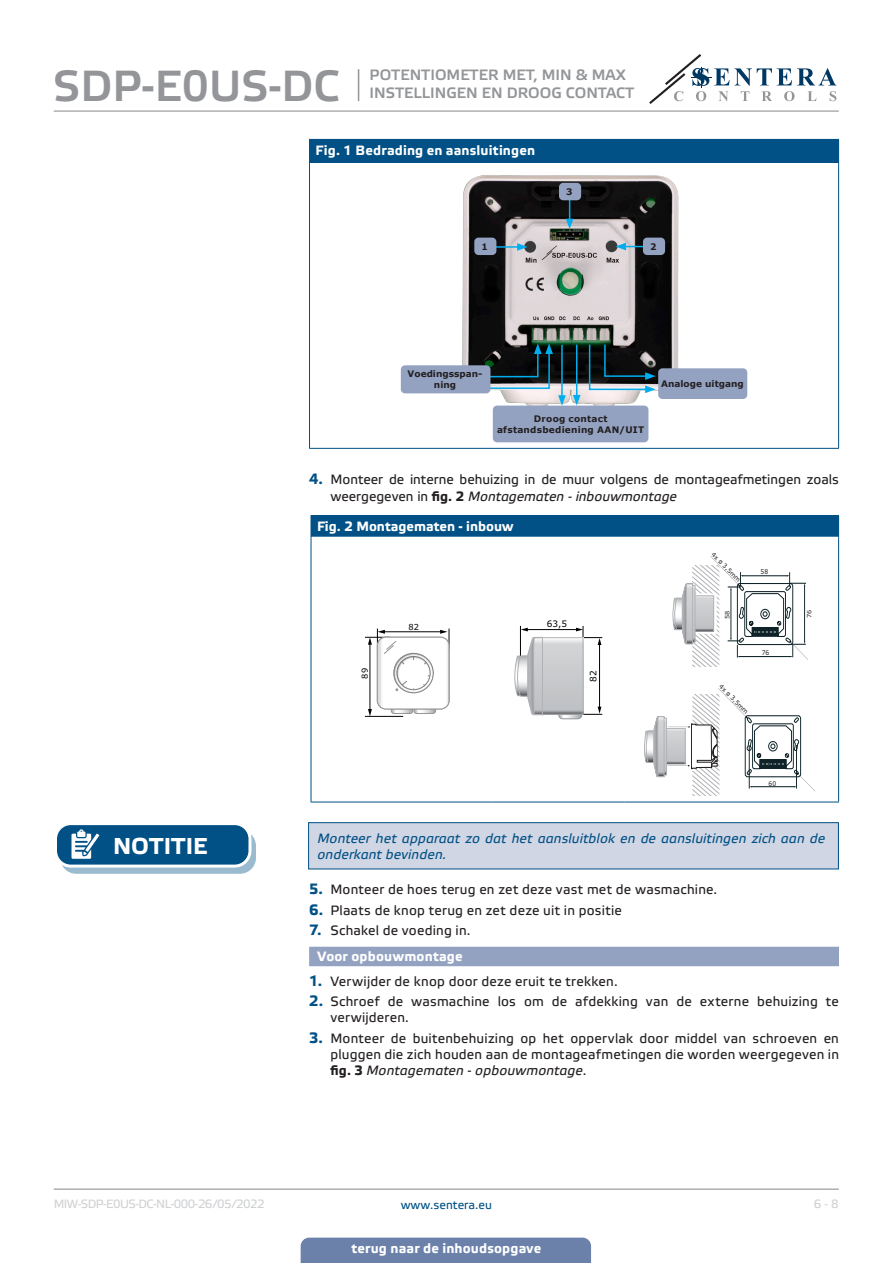
<style>
.page{position:relative;width:893px;height:1263px;background:#fff}
.page>*{position:absolute;margin:0;border:0;box-sizing:border-box;transform-origin:0 0}
.t1{font:43.5px "Etelka Medium Pro";color:#939598}
.t2{font:700 22.95px "Etelka Text Pro";letter-spacing:.005em;color:#fff}
.t3{font:15px/18px "Etelka Medium Pro";color:#939598}
.t4{font:13.5px/16.2px "Etelka Text Pro";letter-spacing:.015em;color:#231f20}
.attention{font:italic 13.5px "Etelka Text Pro";letter-spacing:.01em;color:#015186}
.table_text{font:700 13.5px "Etelka Text Pro";letter-spacing:.01em;color:#fff}
.head-table{font:700 13.5px "Etelka Text Pro";color:#fff}
.Number-roman{font:700 13.5px "Etelka Text Pro";letter-spacing:.01em;color:#fff}
.t5{font:12px "Etelka Text Pro";letter-spacing:-.04em;color:#d1d2d4}
.t6{font:12px "Etelka Text Pro";color:#015186}
.table_text-2{font:700 9px/10.8px "Verdana";letter-spacing:.015em;color:#231f20;text-align:center}
.t7{font:9px "Verdana";color:#000}
.t8{font:8.25px "Verdana";color:#040503}
.t9{font:6.6px "Verdana";color:#231f20;scale:.91 1}
.t10{font:6.3px "Verdana";color:#231f20}
.t11{font:6px "Verdana";color:#231f20;scale:1.1 1}
.s1{font-weight:700;font-size:15px;color:#015186}
.s2{font-weight:700}
.s3{font-style:italic}
</style>
<div class="page">
<hr style="left:54px;top:111px;width:785px;height:1px;background:#939598">
<hr style="left:54px;top:1188px;width:785px;height:2px;background:#939598">
<svg style="left:649px;top:54px;width:187px;height:50px"></svg>
<div style="left:301px;top:1237px;width:290px;height:26px;background:#6c81aa"></div>
<hr style="left:358px;top:69px;width:1px;height:32px;background:#939598">
<div style="left:309px;top:139px;width:530px;height:24px;background:#015186"></div>
<hr style="left:309px;top:163px;width:1px;height:285px;background:#015186">
<hr style="left:838px;top:163px;width:1px;height:285px;background:#015186">
<hr style="left:309px;top:448px;width:530px;height:1px;background:#015186">
<img style="left:462px;top:175px;width:217px;height:238px">
<div style="left:401px;top:365px;width:89px;height:28px;background:#94a2c2;border-radius:4px"></div>
<div style="left:658px;top:368px;width:89px;height:31px;background:#94a2c2;border-radius:4px"></div>
<div style="left:493px;top:406px;width:155px;height:36px;background:#94a2c2;border-radius:4px"></div>
<svg style="left:439px;top:343px;width:127px;height:63px"></svg>
<hr style="left:576px;top:345px;width:1px;height:52px;background:#00aeef">
<svg style="left:573px;top:395px;width:8px;height:10px"></svg>
<svg style="left:588px;top:343px;width:68px;height:50px;background:#35454b"></svg>
<hr style="left:482px;top:246px;width:37px;height:2px;background:#00aeef">
<svg style="left:517px;top:243px;width:11px;height:8px"></svg>
<hr style="left:569px;top:183px;width:1px;height:38px;background:#00aeef">
<svg style="left:566px;top:219px;width:7px;height:10px"></svg>
<hr style="left:624px;top:246px;width:37px;height:1px;background:#00aeef">
<svg style="left:615px;top:243px;width:11px;height:7px"></svg>
<div style="left:474px;top:238px;width:22px;height:17px;background:#94a2c2;border-radius:4px"></div>
<div style="left:559px;top:183px;width:22px;height:17px;background:#94a2c2;border-radius:4px"></div>
<div style="left:643px;top:238px;width:22px;height:17px;background:#94a2c2;border-radius:4px"></div>
<div style="left:311px;top:515px;width:528px;height:22px;background:#015186"></div>
<hr style="left:311px;top:537px;width:1px;height:265px;background:#015186">
<hr style="left:838px;top:537px;width:1px;height:265px;background:#015186">
<hr style="left:311px;top:802px;width:182px;height:1px;background:#015186">
<hr style="left:493px;top:802px;width:132px;height:1px;background:#015186">
<hr style="left:625px;top:802px;width:214px;height:1px;background:#015186">
<hr style="left:365px;top:716px;width:38px;height:1px;background:#040503">
<svg style="left:365px;top:628px;width:85px;height:88px"></svg>
<div style="left:558px;top:710px;width:24px;height:9px;border:1px solid #8e9698;border-radius:4px"></div>
<hr style="left:520px;top:626px;width:1px;height:50px;background:#000">
<hr style="left:526px;top:629px;width:51px;height:1px;background:#000">
<hr style="left:599px;top:644px;width:1px;height:64px;background:#000">
<svg style="left:559px;top:707px;width:43px;height:12px"></svg>
<svg style="left:576px;top:626px;width:26px;height:19px"></svg>
<svg style="left:514px;top:628px;width:30px;height:88px"></svg>
<svg style="left:544px;top:639px;width:37px;height:74px;background:#c8cacc"></svg>
<div style="left:542px;top:637px;width:41px;height:78px;border:1px solid #b1b2b6"></div>
<svg style="left:644px;top:688px;width:171px;height:108px"></svg>
<svg style="left:672px;top:556px;width:136px;height:111px"></svg>
<div style="left:309px;top:823px;width:529px;height:46px;background:#d1d6e4"></div>
<div style="left:308px;top:822px;width:531px;height:47px;border:1px solid #015186"></div>
<svg style="left:61px;top:831px;width:194px;height:42px"></svg>
<div style="left:60px;top:830px;width:196px;height:44px;border:1px solid #015186;border-radius:15px"></div>
<div style="left:56px;top:824px;width:194px;height:42px;background:#015186;border-radius:15px"></div>
<div style="left:54px;top:822px;width:197px;height:45px;border:3px solid #fff;border-radius:15px"></div>
<svg style="left:71px;top:829px;width:34px;height:38px"></svg>
<div style="left:309px;top:947px;width:530px;height:19px;background:#94a2c2"></div>
<h1 class="t1" style="left:53px;top:62px;width:288px">SDP-E0US-DC</h1>
<p class="t3" style="left:370px;top:66px;width:266px">POTENTIOMETER MET, MIN &amp; MAX<br>INSTELLINGEN EN DROOG CONTACT</p>
<p class="table_text" style="left:315px;top:143px;width:221px">Fig. 1 Bedrading en aansluitingen</p>
<p class="table_text-2" style="left:482px;top:241px;width:8px">1</p>
<p class="table_text-2" style="left:566px;top:186px;width:8px">3</p>
<p class="table_text-2" style="left:650px;top:241px;width:8px">2</p>
<p class="table_text-2" style="left:408px;top:368px;width:76px">Voedingsspan&shy;ning</p>
<p class="table_text-2" style="left:661px;top:378px;width:84px">Analoge uitgang</p>
<p class="table_text-2" style="left:534px;top:413px;width:75px">Droog contact</p>
<p class="table_text-2" style="left:497px;top:424px;width:149px">afstandsbediening AAN/UIT</p>
<p class="t4" style="left:330px;top:472px;width:510px;text-indent:-21px"><span class="s1">4.</span> Monteer de interne behuizing in de muur volgens de montageafmetingen zoals weergegeven in <span class="s2">fig. 2</span> <span class="s3">Montagematen - inbouwmontage</span></p>
<p class="head-table" style="left:317px;top:519px;width:198px">Fig. 2 Montagematen - inbouw</p>
<p class="t8" style="left:359px;top:679px;width:12px;rotate:-90deg">89</p>
<p class="t8" style="left:408px;top:621px;width:12px">82</p>
<p class="t7" style="left:547px;top:618px;width:22px">63,5</p>
<p class="t7" style="left:587px;top:682px;width:13px;rotate:-90deg">82</p>
<p class="t10" style="left:716px;top:550px;width:40px;rotate:45deg">4x ø 3,5mm</p>
<p class="t11" style="left:723px;top:619px;width:9px;rotate:-90deg">58</p>
<p class="t10" style="left:723px;top:682px;width:40px;rotate:45deg">4x ø 3,5mm</p>
<p class="t9" style="left:760px;top:567px;width:10px">58</p>
<p class="t9" style="left:762px;top:648px;width:10px">76</p>
<p class="t9" style="left:769px;top:779px;width:10px">60</p>
<p class="t11" style="left:805px;top:618px;width:9px;rotate:-90deg">76</p>
<p class="attention" style="left:317px;top:831px;width:509px">Monteer het apparaat zo dat het aansluitblok en de aansluitingen zich aan de</p>
<p class="t2" style="left:113px;top:834px;width:96px">NOTITIE</p>
<p class="attention" style="left:317px;top:847px;width:130px">onderkant bevinden.</p>
<p class="t4" style="left:309px;top:882px;width:410px"><span class="s1">5.</span> Monteer de hoes terug en zet deze vast met de wasmachine.</p>
<p class="t4" style="left:309px;top:903px;width:314px"><span class="s1">6.</span> Plaats de knop terug en zet deze uit in positie</p>
<p class="t4" style="left:309px;top:923px;width:163px"><span class="s1">7.</span> Schakel de voeding in.</p>
<p class="Number-roman" style="left:318px;top:949px;width:147px">Voor opbouwmontage</p>
<p class="t4" style="left:309px;top:974px;width:310px"><span class="s1">1.</span> Verwijder de knop door deze eruit te trekken.</p>
<p class="t4" style="left:330px;top:994px;width:510px;text-indent:-21px"><span class="s1">2.</span> Schroef de wasmachine los om de afdekking van de externe behuizing te verwijderen.</p>
<p class="t4" style="left:330px;top:1031px;width:510px;text-align:justify;text-indent:-21px"><span class="s1">3.</span> Monteer de buitenbehuizing op het oppervlak door middel van schroeven en pluggen die zich houden aan de montageafmetingen die worden weergegeven in <span class="s2">fig. 3</span> <span class="s3">Montagematen - opbouwmontage</span>.</p>
<p class="t5" style="left:54px;top:1197px;width:212px">MIW-SDP-E0US-DC-NL-000 - 26 / 05 / 2022</p>
<p class="t6" style="left:401px;top:1198px;width:93px">www.sentera.eu</p>
<p class="t5" style="left:814px;top:1197px;width:27px">6 - 8</p>
<p class="table_text" style="left:351px;top:1240px;width:191px">terug naar de inhoudsopgave</p>
</div>
